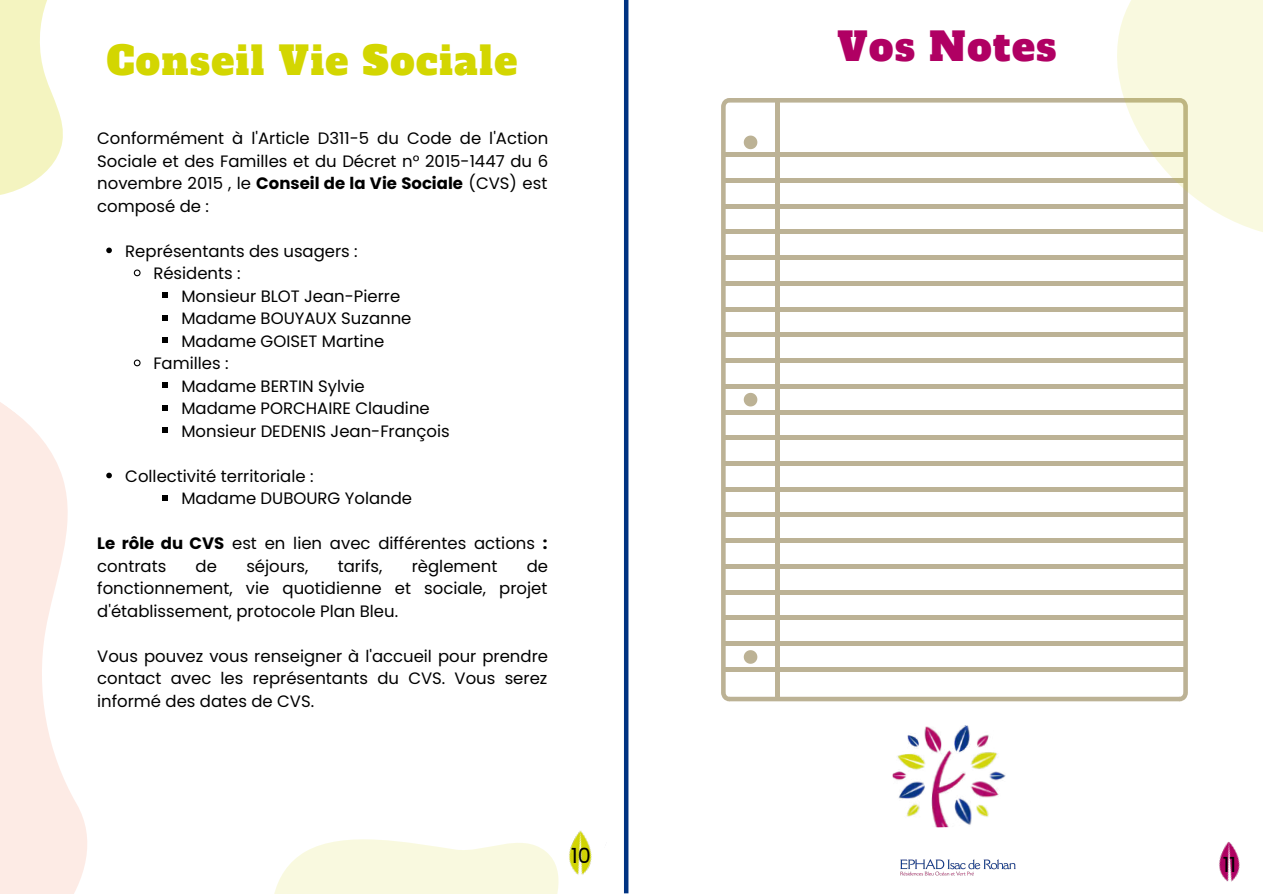
<style>
.page{position:relative;width:1263px;height:894px;background:#fff}
.page>*{position:absolute;margin:0;border:0;box-sizing:border-box;transform-origin:0 0}
.t1{font:38.4px "Alfa Slab One";letter-spacing:.04em;color:#d3d601}
.t2{font:38.4px "Alfa Slab One";letter-spacing:.04em;color:#b00063}
.t3{font:20.85px "Poppins";color:#000}
.t4{font:16.5px/22.5px "Poppins";color:#000}
.s1{font-weight:700}
</style>
<div class="page">
<hr style="left:624px;top:0;width:4px;height:893px;background:#003382">
<svg style="left:0;top:320px;width:168px;height:573px"></svg>
<svg style="left:274px;top:839px;width:285px;height:54px"></svg>
<svg style="left:0;top:0;width:112px;height:253px"></svg>
<svg style="left:133px;top:269px;width:8px;height:8px"></svg>
<svg style="left:162px;top:292px;width:6px;height:6px"></svg>
<svg style="left:162px;top:315px;width:6px;height:5px"></svg>
<svg style="left:162px;top:337px;width:6px;height:6px"></svg>
<svg style="left:133px;top:358px;width:8px;height:9px"></svg>
<svg style="left:162px;top:382px;width:6px;height:6px"></svg>
<svg style="left:162px;top:405px;width:6px;height:5px"></svg>
<svg style="left:162px;top:427px;width:6px;height:6px"></svg>
<svg style="left:106px;top:472px;width:6px;height:6px"></svg>
<svg style="left:162px;top:495px;width:6px;height:5px"></svg>
<img style="left:555px;top:830px;width:37px;height:52px">
<img style="left:900px;top:859px;width:116px;height:17px">
<img style="left:892px;top:725px;width:114px;height:103px">
<svg style="left:721px;top:98px;width:467px;height:603px"></svg>
<svg style="left:744px;top:393px;width:13px;height:13px"></svg>
<svg style="left:744px;top:135px;width:13px;height:14px"></svg>
<svg style="left:744px;top:650px;width:13px;height:13px"></svg>
<svg style="left:1108px;top:0;width:155px;height:238px"></svg>
<img style="left:1219px;top:841px;width:21px;height:41px">
<h1 class="t1" style="left:107px;top:35px;width:412px">Conseil Vie Sociale</h1>
<p class="t4" style="left:97px;top:127px;width:452px;text-align:justify">Conformément à l'Article D311-5 du Code de l'Action Sociale et des Familles et du Décret n° 2015-1447 du 6 novembre 2015 , le <span class="s1">Conseil de la Vie Sociale</span> (CVS) est composé de :</p>
<p class="t4" style="left:153px;top:239px;width:206px;text-indent:-28px">Représentants des usagers :<br>Résidents :</p>
<p class="t4" style="left:181px;top:284px;width:220px">Monsieur BLOT Jean-Pierre</p>
<p class="t4" style="left:181px;top:307px;width:232px">Madame BOUYAUX Suzanne</p>
<p class="t4" style="left:181px;top:329px;width:204px">Madame GOISET Martine</p>
<p class="t4" style="left:153px;top:352px;width:77px">Familles :</p>
<p class="t4" style="left:181px;top:374px;width:185px">Madame BERTIN Sylvie</p>
<p class="t4" style="left:181px;top:397px;width:250px">Madame PORCHAIRE Claudine</p>
<p class="t4" style="left:181px;top:419px;width:270px">Monsieur DEDENIS Jean-François</p>
<p class="t4" style="left:181px;top:464px;width:232px;text-indent:-56px">Collectivité territoriale :<br>Madame DUBOURG Yolande</p>
<p class="t4" style="left:97px;top:532px;width:452px"><span class="s1">Le rôle du CVS</span> est en lien avec différentes actions <span class="s1">: </span>contrats</p>
<p class="t4" style="left:196px;top:554px;width:23px">de</p>
<p class="t4" style="left:246px;top:554px;width:64px">séjours,</p>
<p class="t4" style="left:338px;top:554px;width:46px">tarifs,</p>
<p class="t4" style="left:412px;top:554px;width:87px">règlement</p>
<p class="t4" style="left:97px;top:554px;width:452px;text-align:justify;text-indent:429px">de fonctionnement, vie quotidienne et sociale, projet d'établissement, protocole Plan Bleu.</p>
<p class="t4" style="left:97px;top:644px;width:452px;text-align:justify">Vous pouvez vous renseigner à l'accueil pour prendre contact avec les représentants du CVS. Vous serez informé des dates de CVS.</p>
<p class="t3" style="left:571px;top:840px;width:21px">10</p>
<h1 class="t2" style="left:837px;top:21px;width:220px">Vos Notes</h1>
<p class="t3" style="left:1223px;top:850px;width:15px">11</p>
</div>
